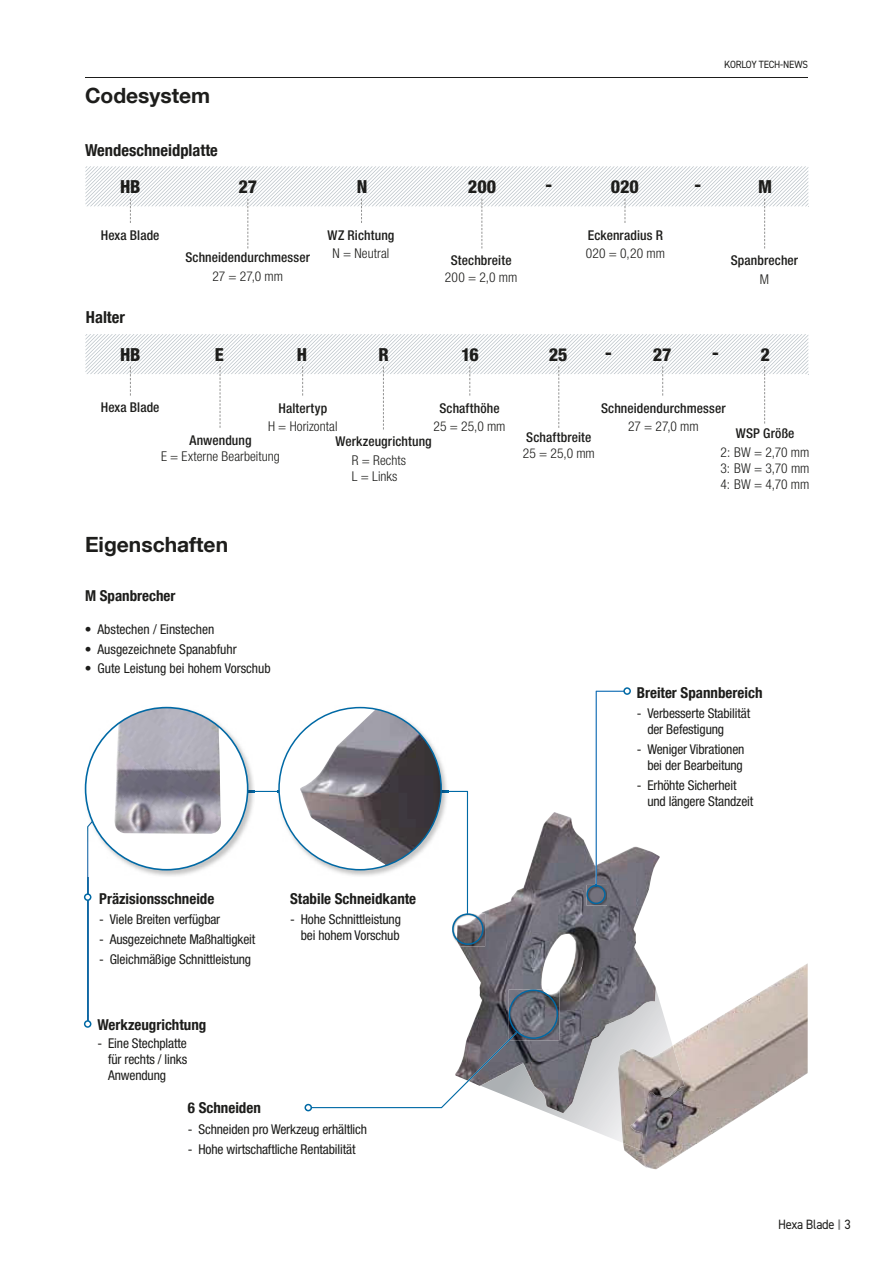
<style>
.page{position:relative;width:893px;height:1263px;background:#fff}
.page>*{position:absolute;margin:0;border:0;box-sizing:border-box;transform-origin:0 0}
.t1{font:700 21px "Helvetica Neue LT Com";color:#1d1d1b}
.t2{font:800 condensed 18px "Helvetica Neue LT Std";color:#1d1d1b}
.t3{font:700 condensed 16.5px "Helvetica Neue LT Com";color:#1d1d1b}
.t4{font:700 condensed 15px "Helvetica Neue LT Com";color:#1d1d1b}
.t5{font:condensed 13.5px/15.8px "Helvetica Neue LT Std";letter-spacing:-.01em;color:#1d1d1b}
.t6{font:500 condensed 13.5px "Helvetica Neue LT Std";letter-spacing:.01em;color:#1d1d1b}
.t7{font:300 condensed 13.5px/16.2px "Helvetica Neue LT Std";letter-spacing:.005em;color:#1d1d1b;text-align:justify}
.t8{font:13.5px "DIN2014";letter-spacing:-.02em;color:#1d1d1b;scale:.93 1}
.t9{font:10.5px "DIN2014";letter-spacing:-.02em;color:#1d1d1b;scale:.93 1}
.s1{font-family:"Dinbol";font-size:12.15px;color:#868786}
</style>
<div class="page">
<hr style="left:85px;top:77px;width:723px;height:1px;background:#1d1d1b">
<svg style="left:85px;top:166px;width:724px;height:82px"></svg>
<svg style="left:85px;top:334px;width:724px;height:95px"></svg>
<img style="left:624px;top:963px;width:184px;height:206px">
<img style="left:623px;top:1045px;width:61px;height:105px">
<img style="left:459px;top:812px;width:196px;height:176px">
<img style="left:586px;top:904px;width:21px;height:1px">
<svg style="left:586px;top:687px;width:45px;height:217px"></svg>
<svg style="left:304px;top:988px;width:369px;height:155px"></svg>
<img style="left:459px;top:913px;width:26px;height:33px">
<img style="left:87px;top:945px;width:1px;height:75px">
<svg style="left:84px;top:1020px;width:7px;height:8px"></svg>
<svg style="left:84px;top:707px;width:400px;height:238px"></svg>
<p class="t9" style="left:724px;top:58px;width:92px">KORLOY TECH-NEWS</p>
<h1 class="t1" style="left:85px;top:82px;width:127px">Codesystem</h1>
<p class="t3" style="left:85px;top:141px;width:134px">Wendeschneidplatte</p>
<h2 class="t2" style="left:120px;top:175px;width:22px">HB</h2>
<h2 class="t2" style="left:239px;top:175px;width:20px">27</h2>
<h2 class="t2" style="left:357px;top:175px;width:12px">N</h2>
<h2 class="t2" style="left:468px;top:175px;width:30px">200</h2>
<h2 class="t2" style="left:546px;top:173px;width:8px">-</h2>
<h2 class="t2" style="left:694px;top:173px;width:8px">-</h2>
<h2 class="t2" style="left:758px;top:175px;width:16px">M</h2>
<h2 class="t2" style="left:611px;top:175px;width:30px">020</h2>
<p class="t6" style="left:101px;top:227px;width:60px">Hexa Blade</p>
<p class="t6" style="left:185px;top:249px;width:126px">Schneidendurchmesser</p>
<p class="t7" style="left:212px;top:268px;width:72px">27 = 27,0 mm</p>
<p class="t6" style="left:328px;top:227px;width:68px">WZ Richtung</p>
<p class="t7" style="left:333px;top:245px;width:58px">N = Neutral</p>
<p class="t6" style="left:451px;top:253px;width:62px">Stechbreite</p>
<p class="t7" style="left:445px;top:269px;width:74px">200 = 2,0 mm</p>
<p class="t6" style="left:588px;top:227px;width:77px">Eckenradius R</p>
<p class="t7" style="left:586px;top:245px;width:81px">020 = 0,20 mm</p>
<p class="t6" style="left:731px;top:253px;width:69px">Spanbrecher</p>
<p class="t7" style="left:760px;top:271px;width:11px">M</p>
<p class="t3" style="left:86px;top:308px;width:41px">Halter</p>
<h2 class="t2" style="left:120px;top:343px;width:22px">HB</h2>
<h2 class="t2" style="left:215px;top:343px;width:10px">E</h2>
<h2 class="t2" style="left:297px;top:343px;width:12px">H</h2>
<h2 class="t2" style="left:379px;top:343px;width:12px">R</h2>
<h2 class="t2" style="left:461px;top:343px;width:19px">16</h2>
<h2 class="t2" style="left:605px;top:341px;width:8px">-</h2>
<h2 class="t2" style="left:712px;top:342px;width:59px">- 2</h2>
<h2 class="t2" style="left:549px;top:343px;width:20px">25</h2>
<h2 class="t2" style="left:653px;top:343px;width:20px">27</h2>
<p class="t6" style="left:101px;top:400px;width:60px">Hexa Blade</p>
<p class="t6" style="left:278px;top:400px;width:50px">Haltertyp</p>
<p class="t7" style="left:268px;top:418px;width:71px">H = Horizontal</p>
<p class="t6" style="left:439px;top:400px;width:62px">Schafthöhe</p>
<p class="t7" style="left:433px;top:418px;width:74px">25 = 25,0 mm</p>
<p class="t6" style="left:189px;top:432px;width:64px">Anwendung</p>
<p class="t7" style="left:161px;top:448px;width:120px">E = Externe Bearbeitung</p>
<h1 class="t1" style="left:85px;top:531px;width:145px">Eigenschaften</h1>
<p class="t4" style="left:85px;top:586px;width:92px">M Spanbrecher</p>
<p class="t5" style="left:85px;top:621px;width:131px">• Abstechen / Einstechen</p>
<p class="t5" style="left:85px;top:641px;width:153px">• Ausgezeichnete Spanabfuhr</p>
<p class="t5" style="left:85px;top:660px;width:187px">• Gute Leistung bei hohem Vorschub</p>
<p class="t6" style="left:335px;top:434px;width:98px">Werkzeugrichtung</p>
<p class="t7" style="left:352px;top:452px;width:56px">R = Rechts<br>L = Links</p>
<p class="t6" style="left:601px;top:400px;width:126px">Schneidendurchmesser</p>
<p class="t7" style="left:628px;top:418px;width:72px">27 = 27,0 mm</p>
<p class="t6" style="left:736px;top:425px;width:60px">WSP Größe</p>
<p class="t7" style="left:720px;top:444px;width:90px">2: BW = 2,70 mm 3: BW = 3,70 mm 4: BW = 4,70 mm</p>
<p class="t6" style="left:526px;top:429px;width:67px">Schaftbreite</p>
<p class="t7" style="left:523px;top:445px;width:74px">25 = 25,0 mm</p>
<p class="t4" style="left:637px;top:683px;width:127px">Breiter Spannbereich</p>
<p class="t5" style="left:647px;top:706px;width:104px;text-indent:-11px">- Verbesserte Stabilität der Befestigung</p>
<p class="t5" style="left:637px;top:741px;width:109px;text-align:right">- Weniger Vibrationen bei der Bearbeitung</p>
<p class="t5" style="left:647px;top:777px;width:108px;text-indent:-11px">- Erhöhte Sicherheit und längere Standzeit</p>
<p class="t4" style="left:99px;top:889px;width:117px">Präzisionsschneide</p>
<p class="t5" style="left:99px;top:911px;width:123px">- Viele Breiten verfügbar</p>
<p class="t5" style="left:99px;top:931px;width:158px">- Ausgezeichnete Maßhaltigkeit</p>
<p class="t5" style="left:99px;top:951px;width:153px">- Gleichmäßige Schnittleistung</p>
<p class="t4" style="left:290px;top:889px;width:128px">Stabile Schneidkante</p>
<p class="t5" style="left:290px;top:911px;width:112px;text-align:right">- Hohe Schnittleistung bei hohem Vorschub</p>
<p class="t4" style="left:98px;top:1016px;width:110px">Werkzeugrichtung</p>
<p class="t5" style="left:108px;top:1036px;width:81px;text-align:justify;text-indent:-11px">- Eine Stechplatte für rechts / links Anwendung</p>
<p class="t4" style="left:188px;top:1099px;width:75px">6 Schneiden</p>
<p class="t5" style="left:188px;top:1121px;width:181px">- Schneiden pro Werkzeug erhältlich</p>
<p class="t5" style="left:188px;top:1141px;width:169px">- Hohe wirtschaftliche Rentabilität</p>
<p class="t8" style="left:778px;top:1216px;width:79px">Hexa Blade <span class="s1">|</span> 3</p>
</div>
